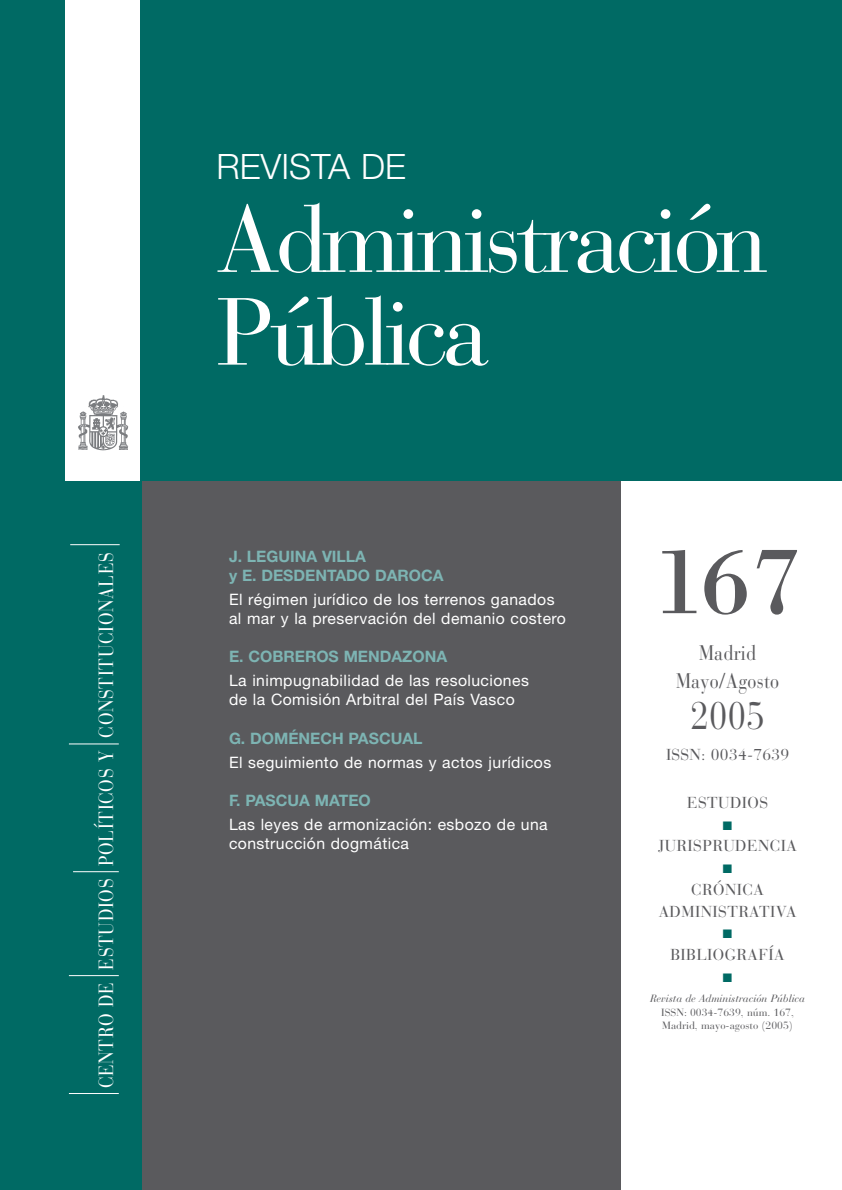
<style>
.page{position:relative;width:842px;height:1190px;background:#fff}
.page>*{position:absolute;margin:0;border:0;box-sizing:border-box;transform-origin:0 0}
.t1{font:98px "Bodoni";color:#5a5a5d}
.t2{font:94.5px/92.8px "Bauer Bodoni";letter-spacing:-.055em;color:#fff}
.t3{font:38.5px "Bauer Bodoni";color:#5a5a5d;scale:.85 1}
.t4{font:300 35px "Helvetica Neue";color:#fff}
.t5{font:21px/28px "Bauer Bodoni";letter-spacing:.015em;color:#5a5a5d;text-align:center;scale:.85 1}
.t6{font:20.47px "Bauer Bodoni";letter-spacing:.04em;color:#fff;scale:.85 1}
.t7{font:15.75px/18.9px "Helvetica Neue";letter-spacing:.03em;color:#fff}
.t8{font:700 15.75px/18.9px "Helvetica Neue";color:#7db4b3}
.t9{font:15.75px/21.7px "Bauer Bodoni";letter-spacing:.03em;color:#5a5a5d;text-align:center}
.t10{font:12.25px "Zapf Dingbats";color:#006a64}
.t11{font:10.5px/13.1px "Bauer Bodoni";color:#5a5a5d}
.t12{font:italic 10.5px "Bauer Bodoni";color:#5a5a5d}
</style>
<div class="page">
<div style="left:1px;top:0;width:841px;height:1190px;background:#006a64"></div>
<div style="left:142px;top:481px;width:479px;height:709px;background:#5a5a5d"></div>
<div style="left:621px;top:481px;width:221px;height:709px;background:#fff"></div>
<div style="left:65px;top:0;width:75px;height:481px;background:#fff"></div>
<img style="left:78px;top:395px;width:51px;height:56px">
<hr style="left:73px;top:871px;width:46px;height:1px;background:#fff">
<hr style="left:69px;top:1093px;width:50px;height:1px;background:#fff">
<hr style="left:69px;top:975px;width:50px;height:1px;background:#fff">
<hr style="left:69px;top:744px;width:50px;height:1px;background:#fff">
<hr style="left:70px;top:544px;width:50px;height:1px;background:#fff">
<div style="left:0;top:0;width:13px;height:1190px;background:#006a64"></div>
<p class="t6" style="left:98px;top:1088px;width:632px;rotate:-90deg">CENTRO DE ESTUDIOS POLÍTICOS Y CONSTITUCIONALES</p>
<h3 class="t4" style="left:216px;top:154px;width:191px">REVISTA DE</h3>
<h2 class="t2" style="left:216px;top:204px;width:553px">Administración<br>Pública</h2>
<p class="t8" style="left:229px;top:548px;width:216px">J. LEGUINA VILLA<br>y E. DESDENTADO DAROCA</p>
<p class="t7" style="left:229px;top:591px;width:338px">El régimen jurídico de los terrenos ganados al mar y la preservación del demanio costero</p>
<p class="t8" style="left:229px;top:649px;width:220px">E. COBREROS MENDAZONA</p>
<p class="t7" style="left:229px;top:673px;width:301px">La inimpugnabilidad de las resoluciones de la Comisión Arbitral del País Vasco</p>
<p class="t8" style="left:229px;top:730px;width:195px">G. DOMÉNECH PASCUAL</p>
<p class="t7" style="left:229px;top:754px;width:324px">El seguimiento de normas y actos jurídicos</p>
<p class="t8" style="left:229px;top:793px;width:143px">F. PASCUA MATEO</p>
<p class="t7" style="left:229px;top:817px;width:320px">Las leyes de armonización: esbozo de una construcción dogmática</p>
<h1 class="t1" style="left:654px;top:546px;width:148px">167</h1>
<h3 class="t5" style="left:676px;top:641px;width:123px">Madrid<br>Mayo/Agosto</h3>
<h3 class="t3" style="left:690px;top:700px;width:89px">2005</h3>
<p class="t9" style="left:666px;top:746px;width:125px">ISSN: 0034-7639</p>
<p class="t9" style="left:687px;top:794px;width:82px">ESTUDIOS</p>
<p class="t10" style="left:723px;top:820px;width:11px">■</p>
<p class="t9" style="left:658px;top:837px;width:140px">JURISPRUDENCIA</p>
<p class="t10" style="left:723px;top:863px;width:11px">■</p>
<p class="t9" style="left:658px;top:880px;width:139px">CRÓNICA<br>ADMINISTRATIVA</p>
<p class="t10" style="left:723px;top:928px;width:11px">■</p>
<p class="t9" style="left:670px;top:946px;width:116px">BIBLIOGRAFÍA</p>
<p class="t10" style="left:723px;top:972px;width:11px">■</p>
<p class="t12" style="left:650px;top:995px;width:156px">Revista de Administración Pública</p>
<p class="t11" style="left:661px;top:1007px;width:134px">ISSN: 0034-7639, núm. 167,<br>Madrid, mayo-agosto (2005)</p>
</div>
